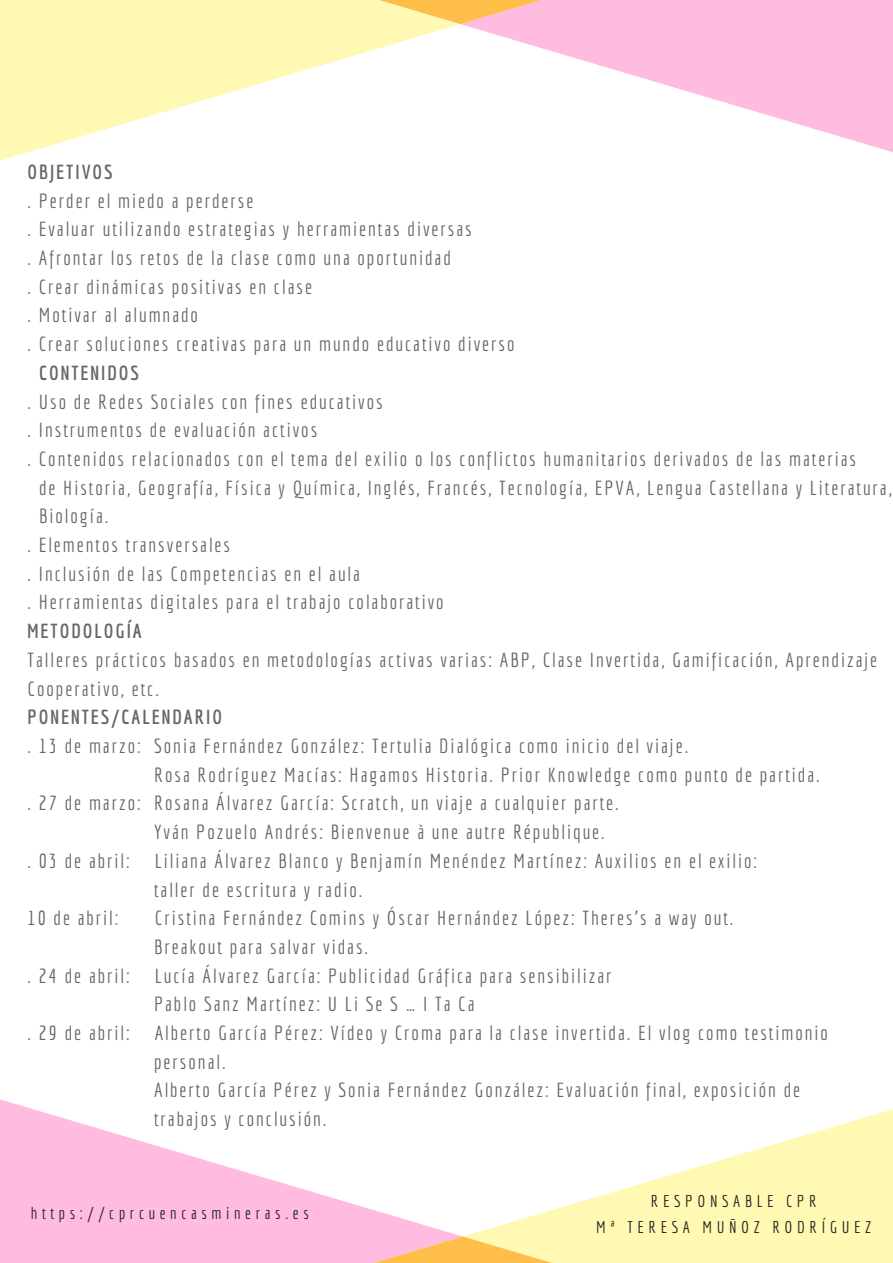
<style>
.page{position:relative;width:893px;height:1263px;background:#fff}
.page>*{position:absolute;margin:0;border:0;box-sizing:border-box;transform-origin:0 0}
.t1{font:19.88px/28.7px "Economica";letter-spacing:.1em;color:#666}
.t2{font:700 19.88px "Economica";letter-spacing:.1em;color:#666}
.t3{font:16.58px/25.3px "Economica";letter-spacing:.28em;color:#222;text-align:center}
</style>
<div class="page">
<svg style="left:465px;top:1109px;width:428px;height:154px;fill:#fff9b3"></svg>
<svg style="left:0;top:1099px;width:461px;height:164px;fill:#ffbbe0"></svg>
<svg style="left:248px;top:1236px;width:429px;height:27px;background:#ffd4af"></svg>
<svg style="left:0;top:0;width:460px;height:161px;fill:#fff9b3"></svg>
<svg style="left:460px;top:0;width:433px;height:152px;fill:#ffbbe0"></svg>
<svg style="left:248px;top:0;width:425px;height:24px;background:#ffd4b1"></svg>
<p class="t2" style="left:28px;top:160px;width:87px">OBJETIVOS</p>
<p class="t1" style="left:28px;top:186px;width:488px">. Perder el miedo a perderse<br>. Evaluar utilizando estrategias y herramientas diversas<br>. Afrontar los retos de la clase como una oportunidad<br>. Crear dinámicas positivas en clase<br>. Motivar al alumnado<br>. Crear soluciones creativas para un mundo educativo diverso</p>
<p class="t2" style="left:39px;top:361px;width:102px">CONTENIDOS</p>
<p class="t1" style="left:28px;top:387px;width:357px">. Uso de Redes Sociales con fines educativos</p>
<p class="t1" style="left:28px;top:415px;width:291px">. Instrumentos de evaluación activos</p>
<p class="t1" style="left:28px;top:444px;width:830px">. Contenidos relacionados con el tema del exilio o los conflictos humanitarios derivados de las materias</p>
<p class="t1" style="left:39px;top:473px;width:854px">de Historia, Geografía, Física y Química, Inglés, Francés, Tecnología, EPVA, Lengua Castellana y Literatura,</p>
<p class="t1" style="left:39px;top:502px;width:71px">Biología.</p>
<p class="t1" style="left:28px;top:530px;width:204px">. Elementos transversales</p>
<p class="t1" style="left:28px;top:559px;width:334px">. Inclusión de las Competencias en el aula</p>
<p class="t1" style="left:28px;top:588px;width:418px">. Herramientas digitales para el trabajo colaborativo</p>
<p class="t2" style="left:28px;top:619px;width:116px">METODOLOGÍA</p>
<p class="t1" style="left:28px;top:645px;width:851px">Talleres prácticos basados en metodologías activas varias: ABP, Clase Invertida, Gamificación, Aprendizaje<br>Cooperativo, etc.</p>
<p class="t2" style="left:28px;top:705px;width:196px">PONENTES/CALENDARIO</p>
<p class="t1" style="left:28px;top:731px;width:662px">. 13 de marzo: Sonia Fernández González: Tertulia Dialógica como inicio del viaje.</p>
<p class="t1" style="left:154px;top:760px;width:667px">Rosa Rodríguez Macías: Hagamos Historia. Prior Knowledge como punto de partida.</p>
<p class="t1" style="left:28px;top:789px;width:593px">. 27 de marzo: Rosana Álvarez García: Scratch, un viaje a cualquier parte.</p>
<p class="t1" style="left:154px;top:817px;width:452px">Yván Pozuelo Andrés: Bienvenue à une autre République.</p>
<p class="t1" style="left:28px;top:846px;width:104px">. 03 de abril:</p>
<p class="t1" style="left:154px;top:846px;width:605px">Liliana Álvarez Blanco y Benjamín Menéndez Martínez: Auxilios en el exilio: taller de escritura y radio.</p>
<p class="t1" style="left:28px;top:903px;width:92px">10 de abril:</p>
<p class="t1" style="left:154px;top:903px;width:581px">Cristina Fernández Comins y Óscar Hernández López: Theres’s a way out.<br>Breakout para salvar vidas.</p>
<p class="t1" style="left:28px;top:961px;width:104px">. 24 de abril:</p>
<p class="t1" style="left:154px;top:961px;width:459px">Lucía Álvarez García: Publicidad Gráfica para sensibilizar<br>Pablo Sanz Martínez: U Li Se S … I Ta Ca</p>
<p class="t1" style="left:28px;top:1018px;width:104px">. 29 de abril:</p>
<p class="t1" style="left:154px;top:1018px;width:675px">Alberto García Pérez: Vídeo y Croma para la clase invertida. El vlog como testimonio personal.<br>Alberto García Pérez y Sonia Fernández González: Evaluación final, exposición de trabajos y conclusión.</p>
<p class="t3" style="left:31px;top:1200px;width:279px">https://cprcuencasmineras.es</p>
<p class="t3" style="left:596px;top:1188px;width:277px">RESPONSABLE CPR<br>Mª TERESA MUÑOZ RODRÍGUEZ</p>
</div>
